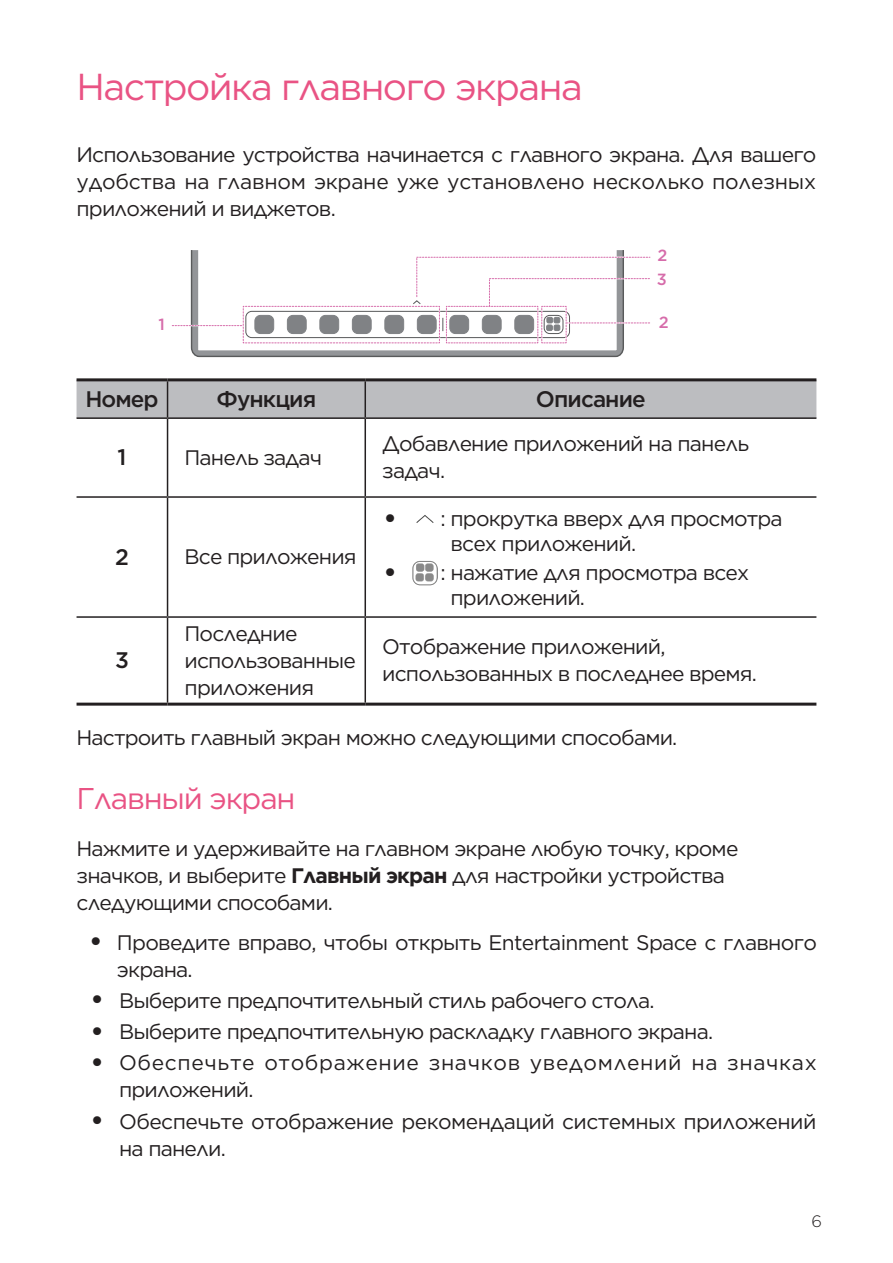
<style>
.page{position:relative;width:893px;height:1263px;background:#fff}
.page>*{position:absolute;margin:0;border:0;box-sizing:border-box;transform-origin:0 0}
._2级标题-红色{font:37.5px "Gotham";letter-spacing:-.04em;color:#e95384}
._3级标题-红色{font:30px "Gotham";letter-spacing:-.04em;color:#e95384}
.表格标题{font:500 22.5px "Gotham";letter-spacing:-.04em;color:#231f20}
.正文{font:21px/27px "Gotham";letter-spacing:-.04em;color:#231f20}
.表格正文{font:21px/27px "Gotham";letter-spacing:-.04em;color:#231f20}
.正文-2{font:21px/27px "Gotham";letter-spacing:.03em;color:#231f20}
.t1{font:300 16.5px "Gotham";color:#231f20}
.t2{font:500 16.2px/23.5px "Gotham";color:#d66caa}
.s1{font-family:"Helvetica LT Std";font-weight:700;font-stretch:condensed}
.s2{font-weight:700}
</style>
<div class="page">
<svg style="left:190px;top:250px;width:435px;height:107px"></svg>
<svg style="left:172px;top:257px;width:478px;height:87px"></svg>
<div style="left:77px;top:381px;width:739px;height:36px;background:#bcbdc0"></div>
<hr style="left:167px;top:419px;width:1px;height:77px;background:#231f20">
<hr style="left:364px;top:419px;width:2px;height:77px;background:#231f20">
<hr style="left:77px;top:496px;width:91px;height:2px;background:#231f20">
<hr style="left:168px;top:496px;width:197px;height:2px;background:#231f20">
<hr style="left:167px;top:498px;width:1px;height:118px;background:#231f20">
<hr style="left:365px;top:496px;width:451px;height:2px;background:#231f20">
<hr style="left:364px;top:498px;width:2px;height:118px;background:#231f20">
<hr style="left:77px;top:616px;width:91px;height:2px;background:#231f20">
<hr style="left:168px;top:616px;width:197px;height:2px;background:#231f20">
<hr style="left:167px;top:618px;width:1px;height:85px;background:#231f20">
<hr style="left:365px;top:616px;width:451px;height:2px;background:#231f20">
<hr style="left:364px;top:618px;width:2px;height:85px;background:#231f20">
<hr style="left:77px;top:703px;width:91px;height:3px;background:#231f20">
<hr style="left:168px;top:703px;width:197px;height:3px;background:#231f20">
<hr style="left:365px;top:703px;width:451px;height:3px;background:#231f20">
<hr style="left:77px;top:378px;width:91px;height:3px;background:#231f20">
<hr style="left:168px;top:378px;width:197px;height:3px;background:#231f20">
<hr style="left:365px;top:378px;width:451px;height:3px;background:#231f20">
<hr style="left:167px;top:381px;width:1px;height:36px;background:#231f20">
<hr style="left:364px;top:381px;width:2px;height:36px;background:#231f20">
<hr style="left:77px;top:417px;width:91px;height:2px;background:#231f20">
<hr style="left:168px;top:417px;width:197px;height:2px;background:#231f20">
<hr style="left:365px;top:417px;width:451px;height:2px;background:#231f20">
<img style="left:416px;top:515px;width:18px;height:8px">
<img style="left:412px;top:560px;width:26px;height:25px">
<p class="_2级标题-红色" style="left:77px;top:63px;width:508px">Настройка главного экрана</p>
<p class="正文" style="left:77px;top:141px;width:741px;text-align:justify">Использование устройства начинается с главного экрана. Для вашего удобства на главном экране уже установлено несколько полезных приложений и виджетов.</p>
<p class="t2" style="left:158px;top:312px;width:8px">1</p>
<p class="t2" style="left:657px;top:243px;width:12px">2<br>3</p>
<p class="t2" style="left:659px;top:310px;width:11px">2</p>
<p class="表格标题" style="left:85px;top:384px;width:75px">Номер</p>
<p class="表格标题" style="left:216px;top:384px;width:101px">Функция</p>
<p class="表格标题" style="left:536px;top:384px;width:111px">Описание</p>
<p class="表格标题" style="left:118px;top:443px;width:10px">1</p>
<p class="表格正文" style="left:185px;top:444px;width:139px">Панель задач</p>
<p class="表格正文" style="left:382px;top:430px;width:368px">Добавление приложений на панель задач.</p>
<p class="表格标题" style="left:115px;top:542px;width:15px">2</p>
<p class="表格正文" style="left:185px;top:543px;width:174px">Все приложения</p>
<p class="表格标题" style="left:115px;top:646px;width:15px">3</p>
<p class="表格正文" style="left:185px;top:619px;width:173px">Последние использованные приложения</p>
<p class="正文" style="left:450px;top:506px;width:334px;line-height:24.8px;text-indent:-65px"><span class="s1">•</span> : прокрутка вверх для просмотра всех приложений.</p>
<p class="正文" style="left:450px;top:560px;width:300px;line-height:24.8px;text-indent:-65px"><span class="s1">•</span> : нажатие для просмотра всех приложений.</p>
<p class="表格正文" style="left:382px;top:633px;width:376px">Отображение приложений, использованных в последнее время.</p>
<p class="正文" style="left:77px;top:723px;width:602px">Настроить главный экран можно следующими способами.</p>
<p class="_3级标题-红色" style="left:77px;top:779px;width:221px">Главный экран</p>
<p class="正文" style="left:77px;top:834px;width:663px">Нажмите и удерживайте на главном экране любую точку, кроме значков, и выберите <span class="s2">Главный экран</span> для настройки устройства следующими способами.</p>
<p class="正文" style="left:117px;top:928px;width:701px;text-indent:-26px"><span class="s1">•</span> Проведите вправо, чтобы открыть Entertainment Space с главного экрана.</p>
<p class="正文" style="left:93px;top:986px;width:563px"><span class="s1">•</span> Выберите предпочтительный стиль рабочего стола.</p>
<p class="正文" style="left:93px;top:1018px;width:622px"><span class="s1">•</span> Выберите предпочтительную раскладку главного экрана.</p>
<p class="正文-2" style="left:119px;top:1049px;width:699px;text-indent:-26px"><span class="s1">•</span> Обеспечьте отображение значков уведомлений на значках приложений.</p>
<p class="正文" style="left:119px;top:1107px;width:699px;text-indent:-26px"><span class="s1">•</span> Обеспечьте отображение рекомендаций системных приложений на панели.</p>
<p class="t1" style="left:812px;top:1210px;width:12px">6</p>
</div>
